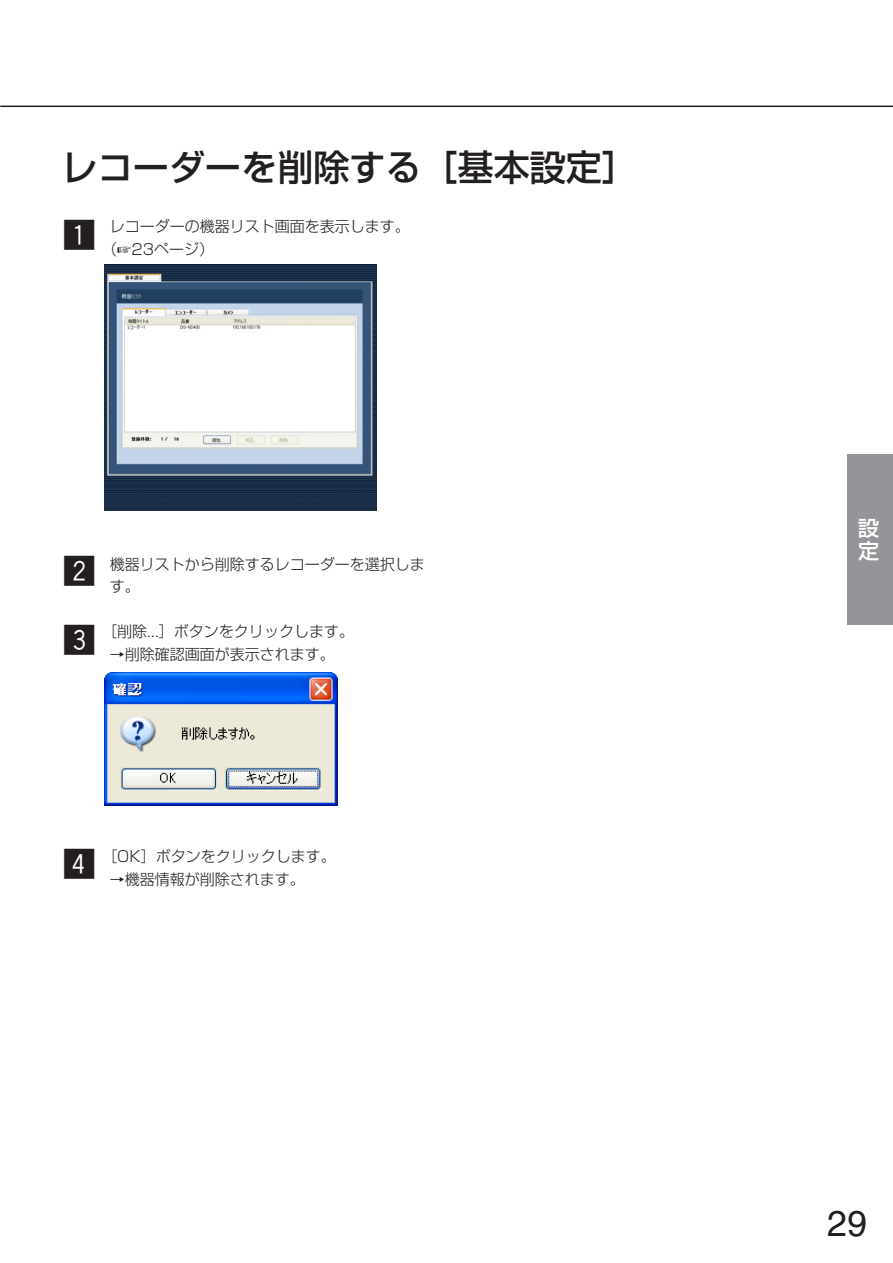
<style>
.page{position:relative;width:893px;height:1263px;background:#fff}
.page>*{position:absolute;margin:0;border:0;box-sizing:border-box;transform-origin:0 0}
.t1{font:500 36px "Shin Go";color:#231f20}
.t2{font:36px "Helvetica";color:#231f20}
.t3{font:33px/69px "Gthin Hround";color:#231f20}
.t4{font:500 21px/22.5px "Shin Go";color:#fff}
.t5{font:300 15px/22.5px "Shin Go";color:#231f20}
</style>
<div class="page">
<hr style="left:0;top:106px;width:892px;height:1px;background:#231f20">
<div style="left:847px;top:455px;width:45px;height:170px;background:#939598"></div>
<img style="left:104px;top:264px;width:272px;height:247px">
<img style="left:104px;top:673px;width:233px;height:132px">
<h1 class="t1" style="left:61px;top:154px;width:577px">レコーダーを削除する［基本設定］</h1>
<p class="t5" style="left:102px;top:218px;width:309px;text-indent:8px">レコーダーの機器リスト画面を表示します。（☞23ページ）</p>
<h2 class="t3" style="left:63px;top:201px;width:34px">Z</h2>
<h2 class="t3" style="left:63px;top:536px;width:34px">X<br>C</h2>
<p class="t5" style="left:110px;top:555px;width:317px">機器リストから削除するレコーダーを選択します。</p>
<p class="t5" style="left:102px;top:623px;width:253px">［削除...］ボタンをクリックします。</p>
<p class="t5" style="left:110px;top:645px;width:227px">→削除確認画面が表示されます。</p>
<h2 class="t3" style="left:63px;top:829px;width:34px">V</h2>
<p class="t5" style="left:102px;top:848px;width:235px">［OK］ボタンをクリックします。</p>
<p class="t5" style="left:110px;top:870px;width:197px">→機器情報が削除されます。</p>
<h3 class="t4" style="left:858px;top:520px;width:22px">設定</h3>
<h1 class="t2" style="left:827px;top:1211px;width:42px">29</h1>
</div>
